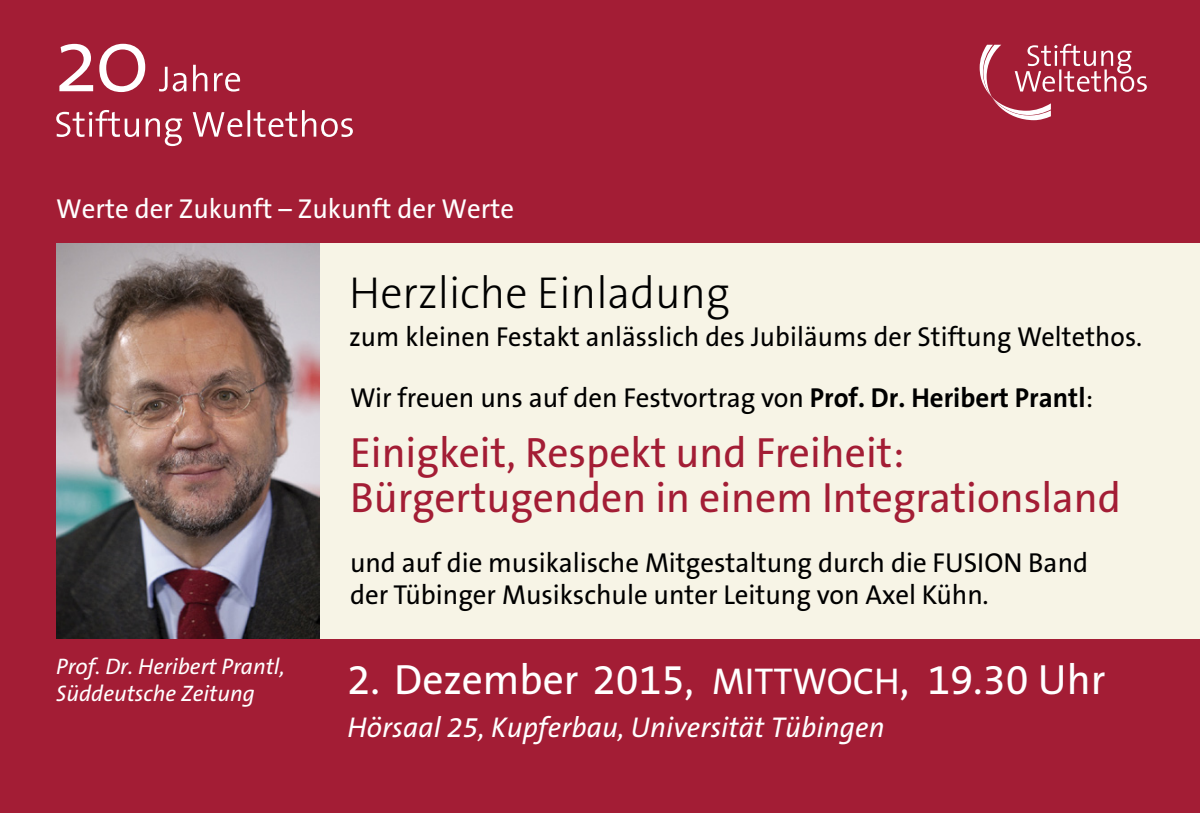
<style>
.page{position:relative;width:1200px;height:813px;background:#fff}
.page>*{position:absolute;margin:0;border:0;box-sizing:border-box;transform-origin:0 0}
.t1{font:300 45px "The Sans B W3";color:#000}
.t2{font:42.5px/45px "The Sans B W5 Plain";color:#a31d35}
.t3{font:42.5px "The Sans B W5 Plain";color:#fff}
.t4{font:italic 28.75px "The Sans B5 Plain";letter-spacing:.005em;color:#fff}
.t5{font:27.5px/32.5px "The Sans B W5 Plain";color:#000}
.t6{font:27.5px "The Sans B W5 Plain";color:#000;scale:.96 1}
.t7{font:27.5px "The Sans";color:#fff}
.t8{font:italic 22.5px/27.5px "The Sans B5 Plain";color:#fff}
.s1{font-family:"The Sans";font-weight:700}
.s2{font-size:37.5px}
</style>
<div class="page">
<div style="left:0;top:0;width:1200px;height:812px;background:#a31d35"></div>
<div style="left:281px;top:243px;width:919px;height:395px;background:#f7f4e6"></div>
<svg style="left:56px;top:110px;width:297px;height:36px"></svg>
<svg style="left:59px;top:44px;width:181px;height:48px"></svg>
<svg style="left:980px;top:44px;width:167px;height:76px"></svg>
<img style="left:56px;top:243px;width:264px;height:395px">
<p class="t7" style="left:56px;top:185px;width:459px">Werte der Zukunft – Zukunft der Werte</p>
<h1 class="t1" style="left:349px;top:264px;width:382px">Herzliche Einladung</h1>
<p class="t6" style="left:349px;top:319px;width:828px">zum kleinen Festakt anlässlich des Jubiläums der Stiftung Weltethos.</p>
<p class="t8" style="left:56px;top:653px;width:230px">Prof. Dr. Heribert Prantl,<br>Süddeutsche Zeitung</p>
<p class="t5" style="left:350px;top:382px;width:745px">Wir freuen uns auf den Festvortrag von <span class="s1">Prof. Dr. Heribert Prantl</span>:</p>
<h2 class="t2" style="left:350px;top:430px;width:773px">Einigkeit, Respekt und Freiheit:<br>Bürgertugenden in einem Integrationsland</h2>
<p class="t5" style="left:350px;top:546px;width:740px">und auf die musikalische Mitgestaltung durch die FUSION Band der Tübinger Musikschule unter Leitung von Axel Kühn.</p>
<h2 class="t3" style="left:348px;top:652px;width:759px">2. Dezember 2015, <span class="s2">MITTWOCH</span>, 19.30 Uhr</h2>
<p class="t4" style="left:348px;top:711px;width:539px">Hörsaal 25, Kupferbau, Universität Tübingen</p>
</div>
